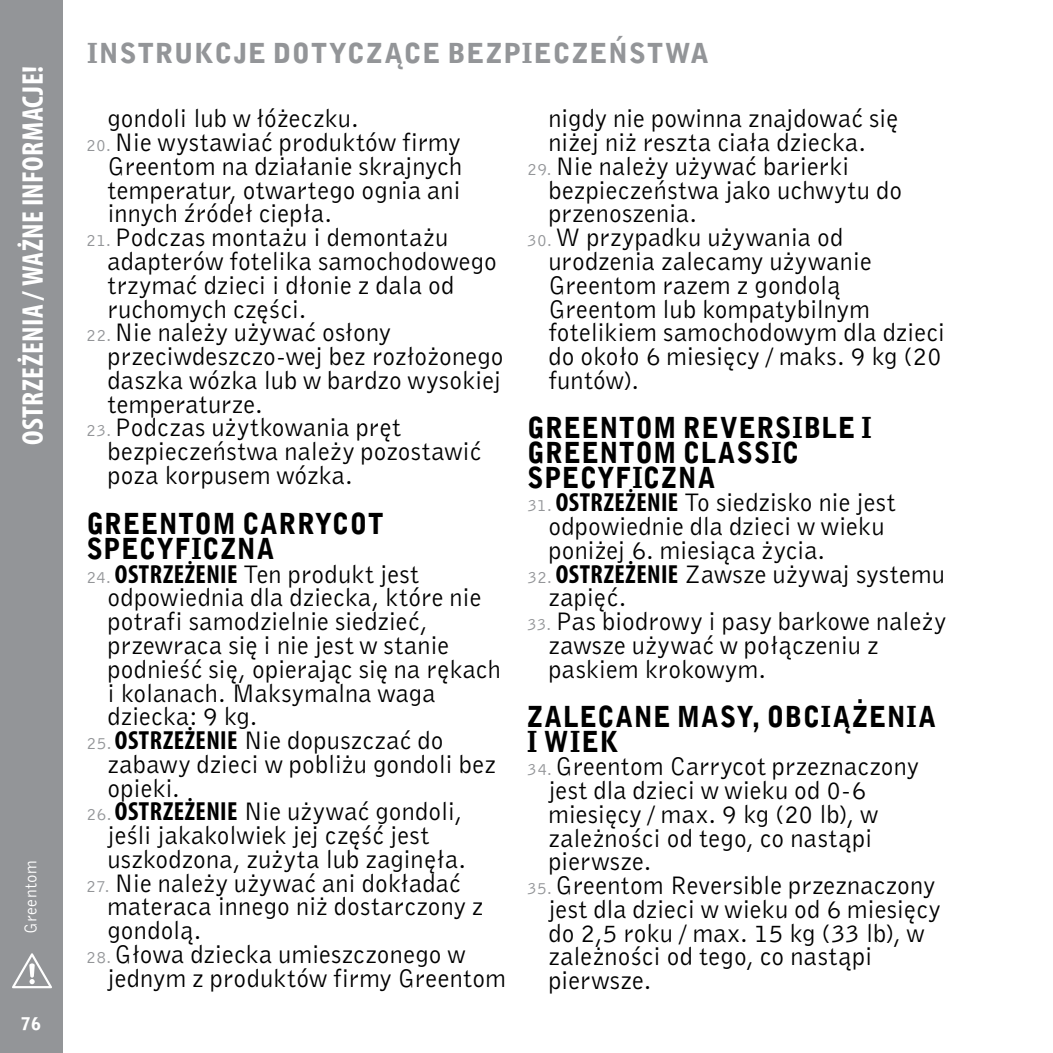
<style>
.page{position:relative;width:1053px;height:1053px;background:#fff}
.page>*{position:absolute;margin:0;border:0;box-sizing:border-box;transform-origin:0 0}
.t1{font:700 condensed 30px "Myriad Pro";letter-spacing:.015em;color:#fff}
.t2{font:900 29px/25px "Bell Gothic";letter-spacing:.03em;color:#000;scale:.91 1}
.t3{font:900 27.5px "Bell Gothic";letter-spacing:.025em;color:#939598}
.t4{font:26.25px/23.8px "Bell Gothic";letter-spacing:.01em;color:#000}
.t5{font:17.5px "Bell Gothic";letter-spacing:.03em;color:#fff}
.t6{font:900 17.5px "Bell Gothic";color:#fff}
.s1{font-size:17.5px;color:#939598}
.s2{font-family:"Myriad Pro";font-weight:700;font-stretch:condensed}
</style>
<div class="page">
<div style="left:0;top:0;width:63px;height:1052px;background:#939598"></div>
<svg style="left:12px;top:953px;width:40px;height:35px"></svg>
<p class="t1" style="left:14px;top:445px;width:380px;rotate:-90deg">OSTRZEŻENIA / WAŻNE INFORMACJE!</p>
<p class="t5" style="left:20px;top:934px;width:76px;rotate:-90deg">Greentom</p>
<p class="t6" style="left:21px;top:1011px;width:21px">76</p>
<p class="t3" style="left:87px;top:35px;width:623px">INSTRUKCJE DOTYCZĄCE BEZPIECZEŃSTWA</p>
<p class="t4" style="left:107px;top:106px;width:253px">gondoli lub w łóżeczku.</p>
<p class="t4" style="left:107px;top:130px;width:356px;text-align:justify;text-indent:-21px"><span class="s1">20.</span> Nie wystawiać produktów firmy Greentom na działanie skrajnych temperatur, otwartego ognia ani innych źródeł ciepła.</p>
<p class="t4" style="left:107px;top:225px;width:391px;text-indent:-21px"><span class="s1">21.</span> Podczas montażu i demontażu adapterów fotelika samochodowego trzymać dzieci i dłonie z dala od ruchomych części.</p>
<p class="t4" style="left:107px;top:320px;width:397px;text-indent:-21px"><span class="s1">22.</span> Nie należy używać osłony przeciwdeszczo-wej bez rozłożonego daszka wózka lub w bardzo wysokiej temperaturze.</p>
<p class="t4" style="left:107px;top:415px;width:375px;text-indent:-21px"><span class="s1">23.</span> Podczas użytkowania pręt bezpieczeństwa należy pozostawić poza korpusem wózka.</p>
<p class="t2" style="left:86px;top:511px;width:327px">GREENTOM CARRYCOT<br>SPECYFICZNA</p>
<p class="t4" style="left:107px;top:561px;width:395px;text-indent:-21px"><span class="s1">24.</span> <span class="s2">OSTRZEŻENIE</span> Ten produkt jest odpowiednia dla dziecka, które nie potrafi samodzielnie siedzieć, przewraca się i nie jest w stanie podnieść się, opierając się na rękach i kolanach. Maksymalna waga dziecka: 9 kg.</p>
<p class="t4" style="left:107px;top:727px;width:390px;text-indent:-21px"><span class="s1">25.</span> <span class="s2">OSTRZEŻENIE</span> Nie dopuszczać do zabawy dzieci w pobliżu gondoli bez opieki.</p>
<p class="t4" style="left:107px;top:799px;width:360px;text-indent:-21px"><span class="s1">26.</span> <span class="s2">OSTRZEŻENIE</span> Nie używać gondoli, jeśli jakakolwiek jej część jest uszkodzona, zużyta lub zaginęła.</p>
<p class="t4" style="left:107px;top:870px;width:377px;text-indent:-21px"><span class="s1">27.</span> Nie należy używać ani dokładać materaca innego niż dostarczony z gondolą.</p>
<p class="t4" style="left:107px;top:941px;width:400px;text-indent:-21px"><span class="s1">28.</span> Głowa dziecka umieszczonego w jednym z produktów firmy Greentom</p>
<p class="t4" style="left:548px;top:106px;width:351px">nigdy nie powinna znajdować się niżej niż reszta ciała dziecka.</p>
<p class="t4" style="left:548px;top:154px;width:355px;text-indent:-21px"><span class="s1">29.</span> Nie należy używać barierki bezpieczeństwa jako uchwytu do przenoszenia.</p>
<p class="t4" style="left:548px;top:225px;width:398px;text-indent:-21px"><span class="s1">30.</span> W przypadku używania od urodzenia zalecamy używanie<br>Greentom razem z gondolą<br>Greentom lub kompatybilnym fotelikiem samochodowym dla dzieci do około 6 miesięcy / maks. 9 kg (20 funtów).</p>
<p class="t2" style="left:527px;top:415px;width:380px">GREENTOM REVERSIBLE I<br>GREENTOM CLASSIC<br>SPECYFICZNA</p>
<p class="t4" style="left:548px;top:490px;width:348px;text-indent:-21px"><span class="s1">31.</span> <span class="s2">OSTRZEŻENIE</span> To siedzisko nie jest odpowiednie dla dzieci w wieku poniżej 6. miesiąca życia.</p>
<p class="t4" style="left:548px;top:561px;width:398px;text-indent:-21px"><span class="s1">32.</span> <span class="s2">OSTRZEŻENIE</span> Zawsze używaj systemu zapięć.</p>
<p class="t4" style="left:548px;top:609px;width:399px;text-indent:-21px"><span class="s1">33.</span> Pas biodrowy i pasy barkowe należy zawsze używać w połączeniu z paskiem krokowym.</p>
<p class="t2" style="left:527px;top:704px;width:451px">ZALECANE MASY, OBCIĄŻENIA<br>I WIEK</p>
<p class="t4" style="left:548px;top:754px;width:372px;text-indent:-21px"><span class="s1">34.</span> Greentom Carrycot przeznaczony jest dla dzieci w wieku od 0-6 miesięcy / max. 9 kg (20 lb), w zależności od tego, co nastąpi pierwsze.</p>
<p class="t4" style="left:548px;top:872px;width:393px;text-indent:-21px"><span class="s1">35.</span> Greentom Reversible przeznaczony jest dla dzieci w wieku od 6 miesięcy do 2,5 roku / max. 15 kg (33 lb), w zależności od tego, co nastąpi pierwsze.</p>
</div>
